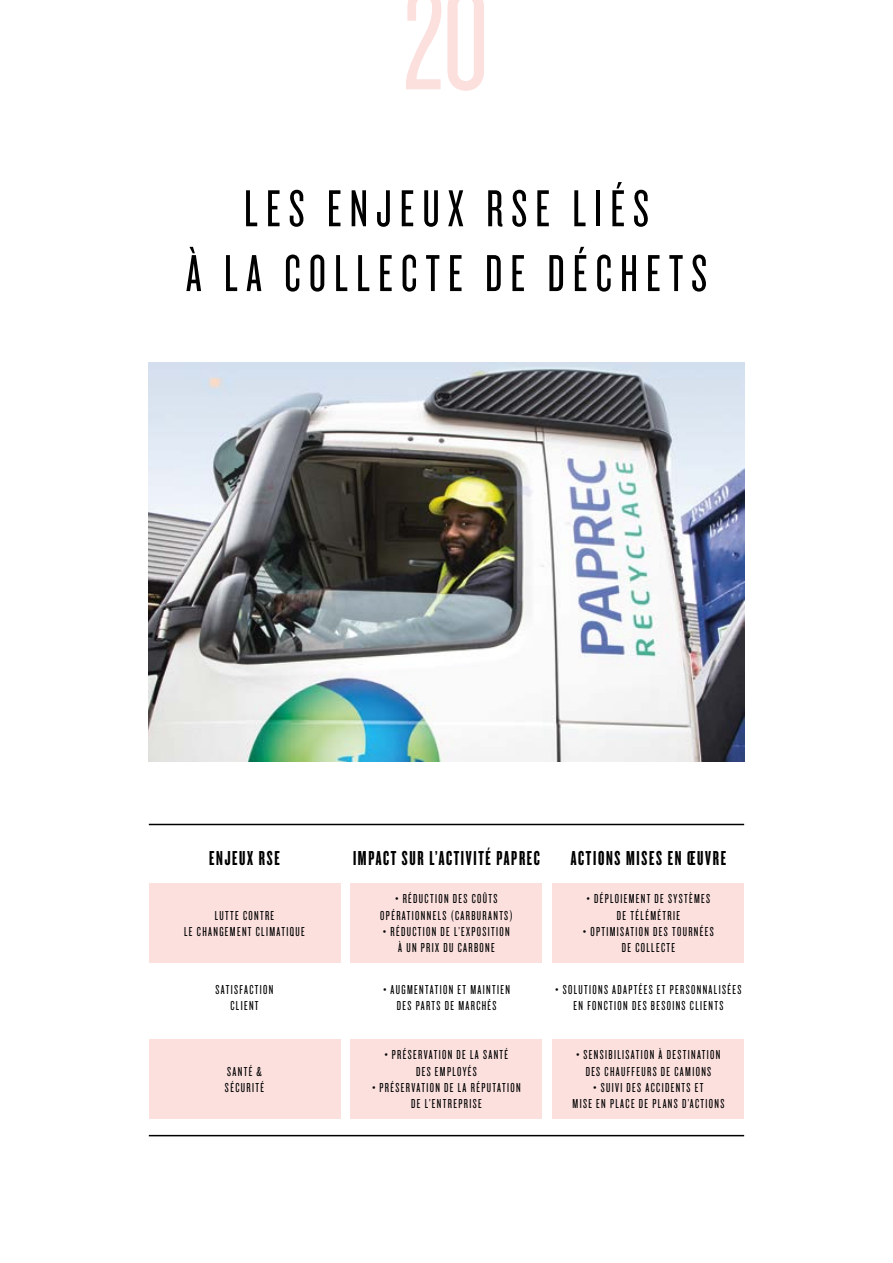
<style>
.page{position:relative;width:893px;height:1263px;background:#fff}
.page>*{position:absolute;margin:0;border:0;box-sizing:border-box;transform-origin:0 0}
.t1{font:150px "Knockout HTF27 Junior Bantamwt";color:#fbe0de}
.t2{font:54px/64.8px "Knockout HTF27 Junior Bantamwt";letter-spacing:.15em;color:#000;text-align:center}
.t3{font:21px "Knockout HTF67 Full Bantamwt";letter-spacing:.08em;color:#000}
.t4{font:13.5px/16.2px "Knockout HTF27 Junior Bantamwt";letter-spacing:.1em;color:#000;text-align:center}
</style>
<div class="page">
<hr style="left:149px;top:824px;width:595px;height:1px;background:#000">
<hr style="left:149px;top:1135px;width:595px;height:1px;background:#000">
<img style="left:149px;top:362px;width:595px;height:399px">
<div style="left:149px;top:883px;width:191px;height:80px;background:#fbe0de"></div>
<div style="left:149px;top:1039px;width:191px;height:80px;background:#fbe0de"></div>
<div style="left:351px;top:883px;width:191px;height:80px;background:#fbe0de"></div>
<div style="left:351px;top:1039px;width:191px;height:80px;background:#fbe0de"></div>
<div style="left:553px;top:883px;width:191px;height:80px;background:#fbe0de"></div>
<div style="left:553px;top:1039px;width:191px;height:80px;background:#fbe0de"></div>
<h1 class="t1" style="left:404px;top:-34px;width:87px">20</h1>
<h2 class="t2" style="left:186px;top:177px;width:523px">LES ENJEUX RSE LIÉS<br>À LA COLLECTE DE DÉCHETS</h2>
<h3 class="t3" style="left:209px;top:848px;width:72px">ENJEUX RSE</h3>
<h3 class="t3" style="left:353px;top:848px;width:188px">IMPACT SUR L’ACTIVITÉ PAPREC</h3>
<h3 class="t3" style="left:571px;top:848px;width:157px">ACTIONS MISES EN ŒUVRE</h3>
<p class="t4" style="left:184px;top:907px;width:122px">LUTTE CONTRE<br>LE CHANGEMENT CLIMATIQUE</p>
<p class="t4" style="left:380px;top:891px;width:134px">• RÉDUCTION DES COÛTS<br>OPÉRATIONNELS (CARBURANTS)</p>
<p class="t4" style="left:383px;top:923px;width:128px">• RÉDUCTION DE L’EXPOSITION<br>À UN PRIX DU CARBONE</p>
<p class="t4" style="left:587px;top:891px;width:125px">• DÉPLOIEMENT DE SYSTÈMES<br>DE TÉLÉMÉTRIE</p>
<p class="t4" style="left:583px;top:923px;width:132px">• OPTIMISATION DES TOURNÉES<br>DE COLLECTE</p>
<p class="t4" style="left:216px;top:982px;width:59px">SATISFACTION<br>CLIENT</p>
<p class="t4" style="left:383px;top:982px;width:128px">• AUGMENTATION ET MAINTIEN<br>DES PARTS DE MARCHÉS</p>
<p class="t4" style="left:556px;top:982px;width:187px">• SOLUTIONS ADAPTÉES ET PERSONNALISÉES<br>EN FONCTION DES BESOINS CLIENTS</p>
<p class="t4" style="left:225px;top:1063px;width:41px;text-align:left">SANTÉ &amp;<br>SÉCURITÉ</p>
<p class="t4" style="left:385px;top:1047px;width:125px">• PRÉSERVATION DE LA SANTÉ<br>DES EMPLOYÉS</p>
<p class="t4" style="left:372px;top:1079px;width:150px">• PRÉSERVATION DE LA RÉPUTATION<br>DE L’ENTREPRISE</p>
<p class="t4" style="left:576px;top:1047px;width:146px">• SENSIBILISATION À DESTINATION<br>DES CHAUFFEURS DE CAMIONS</p>
<p class="t4" style="left:572px;top:1079px;width:153px">• SUIVI DES ACCIDENTS ET<br>MISE EN PLACE DE PLANS D’ACTIONS</p>
</div>
